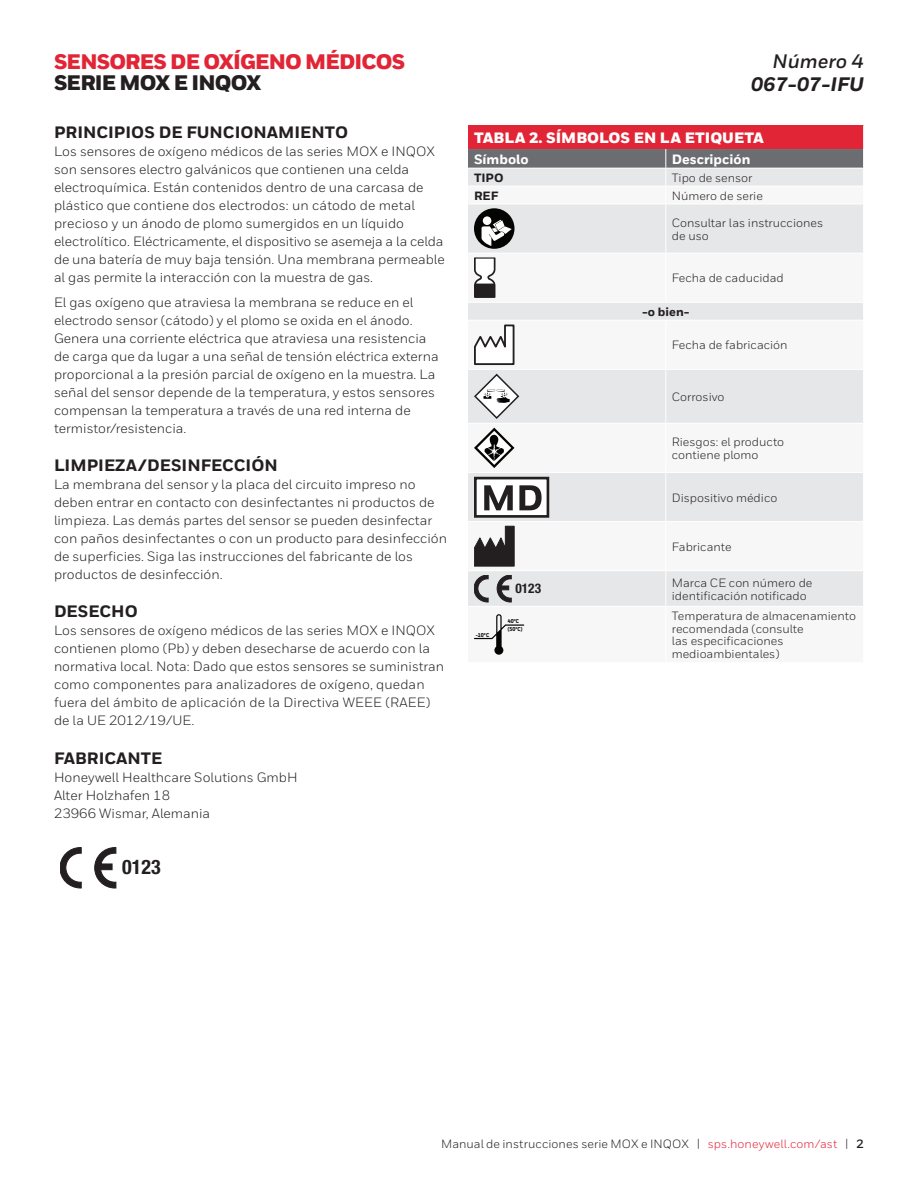
<style>
.page{position:relative;width:918px;height:1188px;background:#fff}
.page>*{position:absolute;margin:0;border:0;box-sizing:border-box;transform-origin:0 0}
.t1{font:900 21px "Honeywell Sans";letter-spacing:-.04em;color:#e22536}
.t2{font:900 21px "Honeywell Sans";letter-spacing:-.04em;color:#231f20}
.t3{font:700 condensed 19.95px "Helvetica Neue LT Std";color:#231f20}
.t4{font:italic 800 19.5px "Honeywell Sans";color:#231f20}
.t5{font:italic 700 19.5px "Honeywell Sans";color:#231f20}
.Sub_Headline{font:800 16.5px "Honeywell Sans";color:#231f20}
.Sub_Headline-2{font:900 15px "Honeywell Sans";color:#fff}
.Body_Copy{font:13.5px/18px "Honeywell Sans";color:#231f20}
.t6{font:800 13.5px "Honeywell Sans";color:#fff}
.t7{font:700 condensed 13.35px "Helvetica Neue LT Std";color:#231f20}
.t8{font:12px/12.8px "Honeywell Sans";color:#231f20}
.t9{font:800 12px "Honeywell Sans";color:#231f20}
.t10{font:800 5.7px "Honeywell Cond";color:#040503}
.s1{color:#e22536}
.s2{font-weight:700}
</style>
<div class="page">
<svg style="left:60px;top:848px;width:21px;height:40px"></svg>
<svg style="left:95px;top:848px;width:21px;height:40px"></svg>
<svg style="left:468px;top:205px;width:395px;height:421px"></svg>
<svg style="left:468px;top:125px;width:396px;height:61px;background:#c0767e"></svg>
<hr style="left:665px;top:204px;width:1px;height:49px;background:#fff">
<hr style="left:468px;top:253px;width:198px;height:1px;background:#fff">
<hr style="left:666px;top:253px;width:198px;height:1px;background:#fff">
<hr style="left:665px;top:253px;width:1px;height:49px;background:#fff">
<hr style="left:468px;top:302px;width:198px;height:1px;background:#fff">
<hr style="left:666px;top:302px;width:198px;height:1px;background:#fff">
<hr style="left:468px;top:320px;width:198px;height:1px;background:#fff">
<hr style="left:666px;top:320px;width:198px;height:1px;background:#fff">
<hr style="left:665px;top:321px;width:1px;height:48px;background:#fff">
<hr style="left:468px;top:369px;width:198px;height:1px;background:#fff">
<hr style="left:666px;top:369px;width:198px;height:1px;background:#fff">
<hr style="left:665px;top:370px;width:1px;height:53px;background:#fff">
<hr style="left:468px;top:423px;width:198px;height:1px;background:#fff">
<hr style="left:666px;top:423px;width:198px;height:1px;background:#fff">
<hr style="left:665px;top:424px;width:1px;height:48px;background:#fff">
<hr style="left:468px;top:472px;width:198px;height:1px;background:#fff">
<hr style="left:666px;top:472px;width:198px;height:1px;background:#fff">
<hr style="left:665px;top:473px;width:1px;height:48px;background:#fff">
<hr style="left:468px;top:521px;width:198px;height:1px;background:#fff">
<hr style="left:666px;top:521px;width:198px;height:1px;background:#fff">
<hr style="left:665px;top:522px;width:1px;height:48px;background:#fff">
<hr style="left:468px;top:570px;width:198px;height:1px;background:#fff">
<hr style="left:666px;top:570px;width:198px;height:1px;background:#fff">
<hr style="left:665px;top:571px;width:1px;height:35px;background:#fff">
<hr style="left:468px;top:606px;width:198px;height:1px;background:#fff">
<hr style="left:666px;top:606px;width:198px;height:1px;background:#fff">
<hr style="left:665px;top:607px;width:1px;height:55px;background:#fff">
<div style="left:474px;top:208px;width:40px;height:41px;background:#040503;border-radius:50%"></div>
<div style="left:483px;top:216px;width:8px;height:9px;background:#fffefc;border-radius:50%"></div>
<svg style="left:482px;top:220px;width:30px;height:26px"></svg>
<svg style="left:474px;top:257px;width:22px;height:41px"></svg>
<svg style="left:474px;top:325px;width:41px;height:40px"></svg>
<svg style="left:474px;top:374px;width:45px;height:45px"></svg>
<svg style="left:474px;top:428px;width:40px;height:40px"></svg>
<div style="left:475px;top:478px;width:73px;height:38px;background:#fff"></div>
<div style="left:474px;top:477px;width:75px;height:40px;border:3px solid #231f20"></div>
<svg style="left:484px;top:485px;width:29px;height:25px"></svg>
<svg style="left:519px;top:485px;width:23px;height:25px"></svg>
<svg style="left:474px;top:526px;width:41px;height:40px"></svg>
<svg style="left:474px;top:575px;width:14px;height:27px"></svg>
<svg style="left:497px;top:575px;width:14px;height:27px"></svg>
<svg style="left:474px;top:614px;width:50px;height:41px"></svg>
<h1 class="t1" style="left:54px;top:48px;width:353px">SENSORES DE OXÍGENO MÉDICOS</h1>
<h1 class="t2" style="left:54px;top:69px;width:209px">SERIE MOX E INQOX</h1>
<p class="Sub_Headline" style="left:54px;top:122px;width:296px">PRINCIPIOS DE FUNCIONAMIENTO</p>
<p class="Body_Copy" style="left:54px;top:142px;width:392px">Los sensores de oxígeno médicos de las series MOX e INQOX son sensores electro galvánicos que contienen una celda electroquímica. Están contenidos dentro de una carcasa de plástico que contiene dos electrodos: un cátodo de metal precioso y un ánodo de plomo sumergidos en un líquido electrolítico. Eléctricamente, el dispositivo se asemeja a la celda de una batería de muy baja tensión. Una membrana permeable al gas permite la interacción con la muestra de gas.</p>
<p class="Body_Copy" style="left:54px;top:293px;width:386px">El gas oxígeno que atraviesa la membrana se reduce en el electrodo sensor (cátodo) y el plomo se oxida en el ánodo.<br>Genera una corriente eléctrica que atraviesa una resistencia de carga que da lugar a una señal de tensión eléctrica externa proporcional a la presión parcial de oxígeno en la muestra. La señal del sensor depende de la temperatura, y estos sensores compensan la temperatura a través de una red interna de termistor/resistencia.</p>
<p class="Sub_Headline" style="left:54px;top:455px;width:225px">LIMPIEZA/DESINFECCIÓN</p>
<p class="Body_Copy" style="left:54px;top:475px;width:395px">La membrana del sensor y la placa del circuito impreso no deben entrar en contacto con desinfectantes ni productos de limpieza. Las demás partes del sensor se pueden desinfectar con paños desinfectantes o con un producto para desinfección de superficies. Siga las instrucciones del fabricante de los productos de desinfección.</p>
<p class="Sub_Headline" style="left:54px;top:601px;width:85px">DESECHO</p>
<p class="Body_Copy" style="left:54px;top:622px;width:392px">Los sensores de oxígeno médicos de las series MOX e INQOX contienen plomo (Pb) y deben desecharse de acuerdo con la normativa local. Nota: Dado que estos sensores se suministran como componentes para analizadores de oxígeno, quedan fuera del ámbito de aplicación de la Directiva WEEE (RAEE) de la UE 2012/19/UE.</p>
<p class="Sub_Headline" style="left:54px;top:748px;width:110px">FABRICANTE</p>
<p class="Body_Copy" style="left:54px;top:768px;width:245px">Honeywell Healthcare Solutions GmbH</p>
<p class="Body_Copy" style="left:54px;top:786px;width:118px">Alter Holzhafen 18</p>
<p class="Body_Copy" style="left:54px;top:804px;width:158px">23966 Wismar, Alemania</p>
<p class="t3" style="left:122px;top:855px;width:40px">0123</p>
<h3 class="t5" style="left:773px;top:49px;width:93px">Número 4</h3>
<h3 class="t4" style="left:751px;top:72px;width:114px">067-07-IFU</h3>
<p class="Sub_Headline-2" style="left:474px;top:128px;width:291px">TABLA 2. SÍMBOLOS EN LA ETIQUETA</p>
<p class="t6" style="left:474px;top:151px;width:56px">Símbolo</p>
<p class="t6" style="left:672px;top:151px;width:80px">Descripción</p>
<p class="t9" style="left:474px;top:170px;width:31px">TIPO</p>
<p class="t8" style="left:672px;top:171px;width:82px">Tipo de sensor</p>
<p class="t9" style="left:474px;top:188px;width:26px">REF</p>
<p class="t8" style="left:672px;top:189px;width:93px">Número de serie</p>
<p class="t8" style="left:672px;top:216px;width:153px">Consultar las instrucciones de uso</p>
<p class="t8" style="left:672px;top:272px;width:114px">Fecha de caducidad</p>
<p class="t9" style="left:642px;top:304px;width:49px">-o bien-</p>
<p class="t8" style="left:672px;top:339px;width:117px">Fecha de fabricación</p>
<p class="t8" style="left:672px;top:390px;width:54px">Corrosivo</p>
<p class="t8" style="left:672px;top:436px;width:114px">Riesgos: el producto contiene plomo</p>
<p class="t8" style="left:672px;top:491px;width:107px">Dispositivo médico</p>
<p class="t8" style="left:672px;top:540px;width:61px">Fabricante</p>
<p class="t10" style="left:476px;top:631px;width:15px">-10°C</p>
<p class="t7" style="left:515px;top:580px;width:27px">0123</p>
<p class="t8" style="left:672px;top:576px;width:142px">Marca CE con número de identificación notificado</p>
<p class="t10" style="left:508px;top:618px;width:13px">40°C</p>
<p class="t8" style="left:672px;top:609px;width:186px">Temperatura de almacenamiento recomendada (consulte<br>las especificaciones medioambientales)</p>
<p class="t10" style="left:508px;top:625px;width:16px">(50°C)</p>
<p class="t8" style="left:441px;top:1137px;width:424px">Manual de instrucciones serie MOX e INQOX | <span class="s1">sps.honeywell.com/ast</span> | <span class="s2">2</span></p>
</div>
